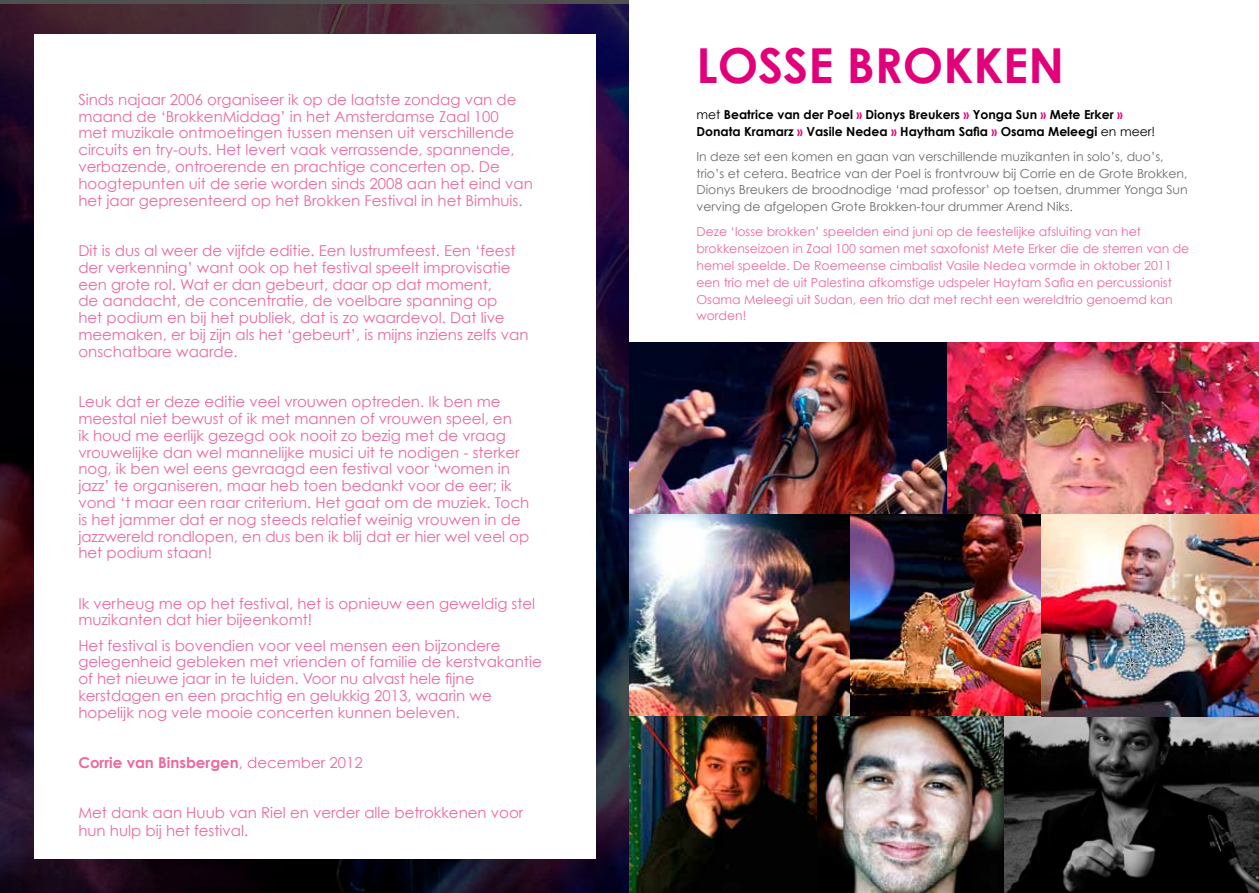
<style>
.page{position:relative;width:1259px;height:893px;background:#fff}
.page>*{position:absolute;margin:0;border:0;box-sizing:border-box;transform-origin:0 0}
.t1{font:700 48.15px "Century Gothic";color:#e2007a}
.t2{font:15px/16.8px "Century Gothic";color:#ea69a0}
.t3{font:700 15px "Century Gothic";color:#ea69a0}
.t4{font:12.45px/16.8px "Century Gothic";color:#ea69a0}
.t5{font:12.45px/16.8px "Century Gothic";color:#6b6c6e}
.t6{font:700 12.45px/16.8px "Century Gothic";color:#000}
.s1{font-weight:400}
.s2{color:#e2007a}
</style>
<div class="page">
<svg style="left:0;top:0;width:630px;height:893px;background:#27192d"></svg>
<div style="left:34px;top:34px;width:561px;height:825px;background:#fff"></div>
<div style="left:629px;top:0;width:630px;height:357px;background:#fff"></div>
<img style="left:629px;top:343px;width:318px;height:171px">
<img style="left:947px;top:342px;width:312px;height:172px">
<img style="left:630px;top:716px;width:374px;height:177px">
<img style="left:1004px;top:716px;width:255px;height:177px">
<img style="left:850px;top:514px;width:191px;height:202px">
<img style="left:1041px;top:514px;width:218px;height:202px">
<img style="left:629px;top:514px;width:221px;height:202px">
<p class="t2" style="left:78px;top:91px;width:456px">Sinds najaar 2006 organiseer ik op de laatste zondag van de maand de ‘BrokkenMiddag’ in het Amsterdamse Zaal 100<br>met muzikale ontmoetingen tussen mensen uit verschillende circuits en try-outs. Het levert vaak verrassende, spannende, verbazende, ontroerende en prachtige concerten op. De hoogtepunten uit de serie worden sinds 2008 aan het eind van het jaar gepresenteerd op het Brokken Festival in het Bimhuis.</p>
<p class="t2" style="left:78px;top:242px;width:452px">Dit is dus al weer de vijfde editie. Een lustrumfeest. Een ‘feest der verkenning’ want ook op het festival speelt improvisatie een grote rol. Wat er dan gebeurt, daar op dat moment,<br>de aandacht, de concentratie, de voelbare spanning op<br>het podium en bij het publiek, dat is zo waardevol. Dat live meemaken, er bij zijn als het ‘gebeurt’, is mijns inziens zelfs van onschatbare waarde.</p>
<p class="t2" style="left:78px;top:393px;width:452px">Leuk dat er deze editie veel vrouwen optreden. Ik ben me meestal niet bewust of ik met mannen of vrouwen speel, en<br>ik houd me eerlijk gezegd ook nooit zo bezig met de vraag vrouwelijke dan wel mannelijke musici uit te nodigen - sterker nog, ik ben wel eens gevraagd een festival voor ‘women in jazz’ te organiseren, maar heb toen bedankt voor de eer; ik vond ‘t maar een raar criterium. Het gaat om de muziek. Toch is het jammer dat er nog steeds relatief weinig vrouwen in de jazzwereld rondlopen, en dus ben ik blij dat er hier wel veel op het podium staan!</p>
<p class="t2" style="left:78px;top:595px;width:458px">Ik verheug me op het festival, het is opnieuw een geweldig stel muzikanten dat hier bijeenkomt!</p>
<p class="t2" style="left:78px;top:636px;width:465px">Het festival is bovendien voor veel mensen een bijzondere gelegenheid gebleken met vrienden of familie de kerstvakantie of het nieuwe jaar in te luiden. Voor nu alvast hele fijne kerstdagen en een prachtig en gelukkig 2013, waarin we hopelijk nog vele mooie concerten kunnen beleven.</p>
<p class="t3" style="left:78px;top:753px;width:286px">Corrie van Binsbergen<span class="s1">, december 2012</span></p>
<p class="t2" style="left:78px;top:804px;width:446px;line-height:18px">Met dank aan Huub van Riel en verder alle betrokkenen voor hun hulp bij het festival.</p>
<h1 class="t1" style="left:696px;top:35px;width:369px">LOSSE BROKKEN</h1>
<p class="t6" style="left:696px;top:106px;width:460px"><span class="s1">met</span> Beatrice van der Poel <span class="s2">»</span> Dionys Breukers <span class="s2">»</span> Yonga Sun <span class="s2">»</span> Mete Erker <span class="s2">»<br></span>Donata Kramarz <span class="s2">»</span> Vasile Nedea <span class="s2">»</span> Haytham Safia <span class="s2">»</span> Osama Meleegi <span class="s1">en meer!</span></p>
<p class="t5" style="left:696px;top:148px;width:493px">In deze set een komen en gaan van verschillende muzikanten in solo’s, duo’s, trio’s et cetera. Beatrice van der Poel is frontvrouw bij Corrie en de Grote Brokken, Dionys Breukers de broodnodige ‘mad professor’ op toetsen, drummer Yonga Sun verving de afgelopen Grote Brokken-tour drummer Arend Niks.</p>
<p class="t4" style="left:696px;top:223px;width:494px">Deze ‘losse brokken’ speelden eind juni op de feestelijke afsluiting van het brokkenseizoen in Zaal 100 samen met saxofonist Mete Erker die de sterren van de hemel speelde. De Roemeense cimbalist Vasile Nedea vormde in oktober 2011 een trio met de uit Palestina afkomstige udspeler Haytam Safia en percussionist Osama Meleegi uit Sudan, een trio dat met recht een wereldtrio genoemd kan worden!</p>
</div>
